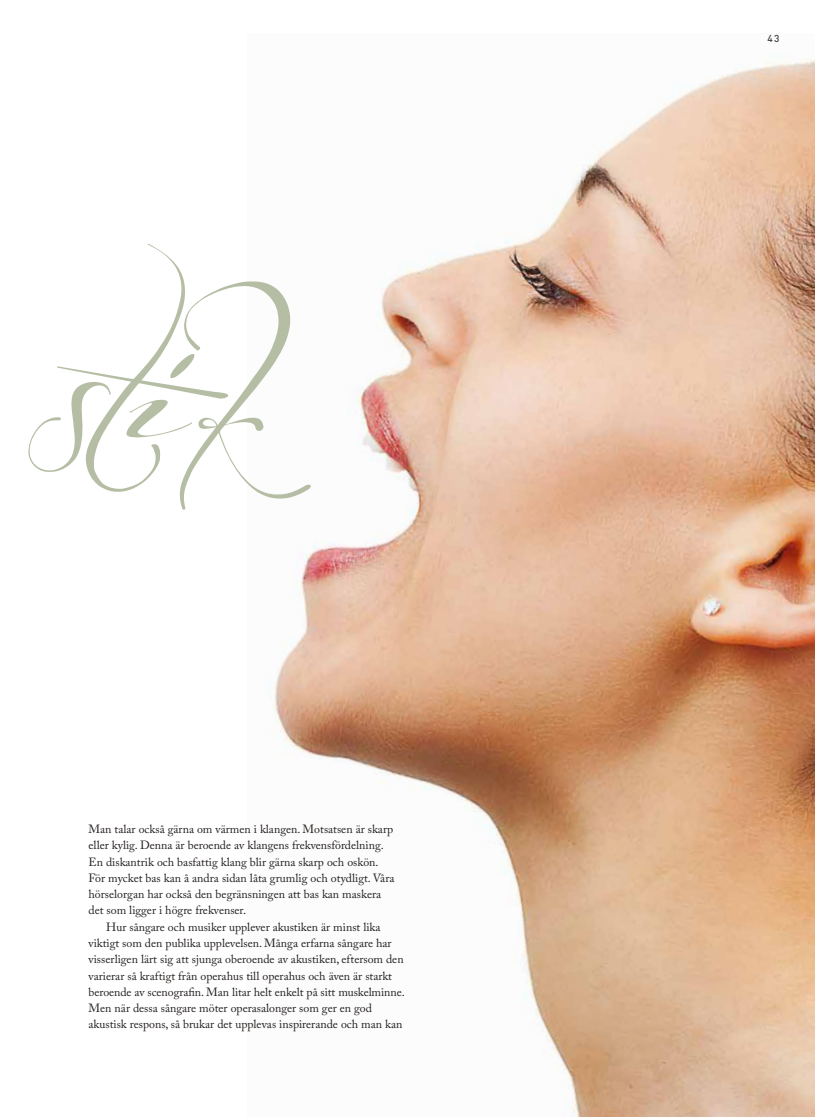
<style>
.page{position:relative;width:815px;height:1117px;background:#fff}
.page>*{position:absolute;margin:0;border:0;box-sizing:border-box;transform-origin:0 0}
.t1{font:137.5px "Beforethe Rain";color:#b5bea4}
.t2{font:11.88px/16.2px "Adobe Caslon Pro";color:#221e1c}
.t3{font:500 10px "DINOT";color:#424140}
</style>
<div class="page">
<img style="left:274px;top:59px;width:541px;height:1057px">
<h1 class="t1" style="left:89px;top:299px;width:195px;rotate:11deg">sti k</h1>
<p class="t2" style="left:89px;top:820px;width:307px">Man talar också gärna om värmen i klangen. Motsatsen är skarp eller kylig. Denna är beroende av klangens frekvensfördelning.<br>En diskantrik och basfattig klang blir gärna skarp och oskön.<br>För mycket bas kan å andra sidan låta grumlig och otydligt. Våra hörselorgan har också den begränsningen att bas kan maskera det som ligger i högre frekvenser.</p>
<p class="t2" style="left:89px;top:918px;width:318px;text-indent:18px">Hur sångare och musiker upplever akustiken är minst lika viktigt som den publika upplevelsen. Många erfarna sångare har visserligen lärt sig att sjunga oberoende av akustiken, eftersom den varierar så kraftigt från operahus till operahus och även är starkt beroende av scenografin. Man litar helt enkelt på sitt muskelminne.<br>Men när dessa sångare möter operasalonger som ger en god akustisk respons, så brukar det upplevas inspirerande och man kan</p>
<p class="t3" style="left:768px;top:32px;width:14px">43</p>
</div>
